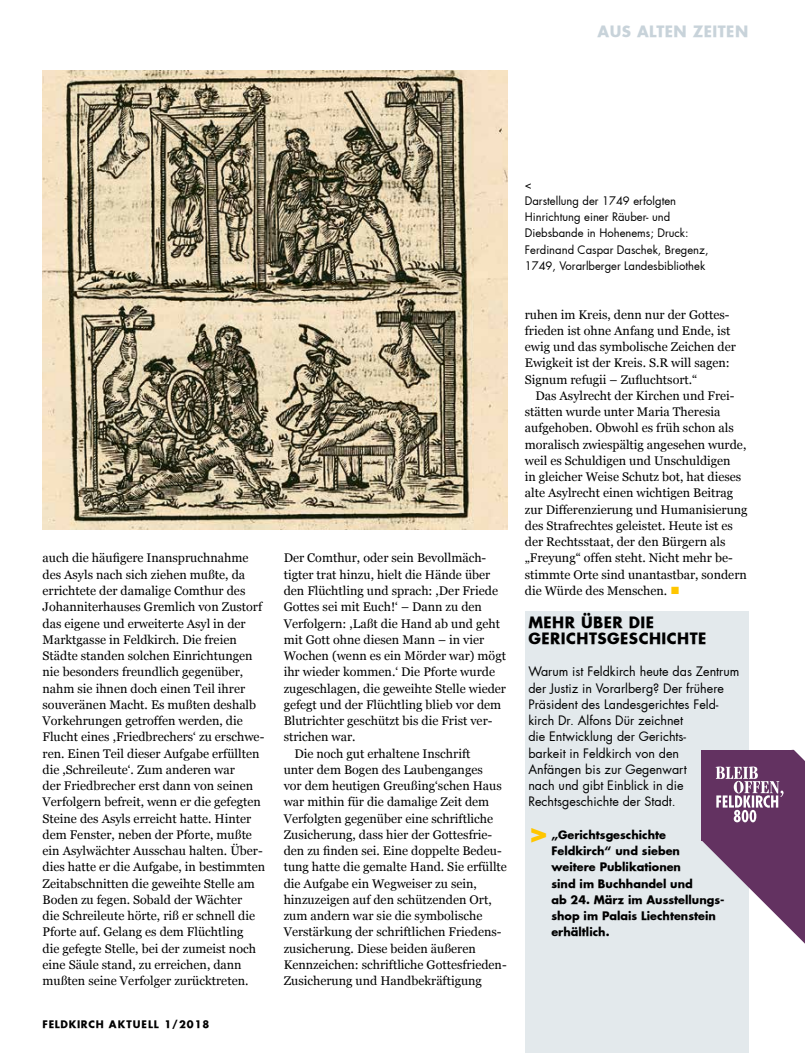
<style>
.page{position:relative;width:805px;height:1053px;background:#fff}
.page>*{position:absolute;margin:0;border:0;box-sizing:border-box;transform-origin:0 0}
.t1{font:700 30px "Futura";color:#ffc600}
.t2{font:700 15px/16.2px "Futura";letter-spacing:.03em;color:#000}
.t3{font:700 15px "Futura";letter-spacing:.03em;color:#c8d3da}
.t4{font:12.5px/16.2px "Georgia";color:#000}
.t5{font:12.5px/16.2px "Futura";color:#000}
.t6{font:11.25px/16.2px "Futura";color:#000}
.t7{font:700 11.25px/16.2px "Futura";color:#000}
.t8{font:700 10px "Futura";letter-spacing:.1em;color:#000}
.s1{color:#ffc600}
</style>
<div class="page">
<div style="left:524px;top:611px;width:224px;height:441px;background:#e3e9ec"></div>
<img style="left:43px;top:71px;width:464px;height:459px">
<svg style="left:701px;top:749px;width:104px;height:194px"></svg>
<p class="t3" style="left:597px;top:21px;width:152px">AUS ALTEN ZEITEN</p>
<p class="t4" style="left:43px;top:550px;width:224px">auch die häufigere Inanspruchnahme des Asyls nach sich ziehen mußte, da errichtete der damalige Comthur des Johanniterhauses Gremlich von Zustorf das eigene und erweiterte Asyl in der Marktgasse in Feldkirch. Die freien Städte standen solchen Einrichtungen nie besonders freundlich gegenüber, nahm sie ihnen doch einen Teil ihrer souveränen Macht. Es mußten deshalb Vorkehrungen getroffen werden, die Flucht eines ,Friedbrechers‘ zu erschwe&shy;ren. Einen Teil dieser Aufgabe erfüllten die ,Schreileute‘. Zum anderen war<br>der Friedbrecher erst dann von seinen Verfolgern befreit, wenn er die gefegten Steine des Asyls erreicht hatte. Hinter dem Fenster, neben der Pforte, mußte ein Asylwächter Ausschau halten. Über&shy;dies hatte er die Aufgabe, in bestimmten Zeitabschnitten die geweihte Stelle am Boden zu fegen. Sobald der Wächter<br>die Schreileute hörte, riß er schnell die Pforte auf. Gelang es dem Flüchtling<br>die gefegte Stelle, bei der zumeist noch eine Säule stand, zu erreichen, dann mußten seine Verfolger zurücktreten.</p>
<p class="t4" style="left:283px;top:550px;width:204px">Der Comthur, oder sein Bevollmäch-</p>
<p class="t4" style="left:283px;top:566px;width:208px">tigter trat hinzu, hielt die Hände über</p>
<p class="t4" style="left:283px;top:582px;width:216px">den Flüchtling und sprach: ,Der Friede</p>
<p class="t4" style="left:283px;top:599px;width:200px">Gottes sei mit Euch!‘ – Dann zu den</p>
<p class="t4" style="left:283px;top:615px;width:218px">Verfolgern: ,Laßt die Hand ab und geht</p>
<p class="t4" style="left:283px;top:631px;width:202px">mit Gott ohne diesen Mann – in vier</p>
<p class="t4" style="left:283px;top:647px;width:224px">Wochen (wenn es ein Mörder war) mögt</p>
<p class="t4" style="left:283px;top:664px;width:213px">ihr wieder kommen.‘ Die Pforte wurde</p>
<p class="t4" style="left:283px;top:680px;width:224px">zugeschlagen, die geweihte Stelle wieder</p>
<p class="t4" style="left:283px;top:696px;width:219px">gefegt und der Flüchtling blieb vor dem</p>
<p class="t4" style="left:283px;top:712px;width:210px">Blutrichter geschützt bis die Frist ver-</p>
<p class="t4" style="left:283px;top:729px;width:73px">strichen war.</p>
<p class="t4" style="left:294px;top:745px;width:177px">Die noch gut erhaltene Inschrift</p>
<p class="t4" style="left:283px;top:761px;width:200px">unter dem Bogen des Laubenganges</p>
<p class="t4" style="left:283px;top:777px;width:219px">vor dem heutigen Greußing‘schen Haus</p>
<p class="t4" style="left:283px;top:794px;width:207px">war mithin für die damalige Zeit dem</p>
<p class="t4" style="left:283px;top:810px;width:211px">Verfolgten gegenüber eine schriftliche</p>
<p class="t4" style="left:283px;top:826px;width:210px">Zusicherung, dass hier der Gottesfrie-</p>
<p class="t4" style="left:283px;top:842px;width:219px">den zu finden sei. Eine doppelte Bedeu-</p>
<p class="t4" style="left:283px;top:859px;width:225px">tung hatte die gemalte Hand. Sie erfüllte</p>
<p class="t4" style="left:283px;top:875px;width:195px">die Aufgabe ein Wegweiser zu sein,</p>
<p class="t4" style="left:283px;top:891px;width:209px">hinzuzeigen auf den schützenden Ort,</p>
<p class="t4" style="left:283px;top:907px;width:200px">zum andern war sie die symbolische</p>
<p class="t4" style="left:283px;top:924px;width:219px">Verstärkung der schriftlichen Friedens-</p>
<p class="t4" style="left:283px;top:940px;width:193px">zusicherung. Diese beiden äußeren</p>
<p class="t4" style="left:283px;top:956px;width:224px">Kennzeichen: schriftliche Gottesfrieden-</p>
<p class="t4" style="left:283px;top:972px;width:200px">Zusicherung und Handbekräftigung</p>
<p class="t8" style="left:43px;top:1017px;width:168px">FELDKIRCH AKTUELL 1/2018</p>
<p class="t6" style="left:524px;top:176px;width:185px">&lt;<br>Darstellung der 1749 erfolgten<br>Hinrichtung einer Räuber- und<br>Diebsbande in Hohenems; Druck:<br>Ferdinand Caspar Daschek, Bregenz,<br>1749, Vorarlberger Landesbibliothek</p>
<p class="t4" style="left:524px;top:306px;width:212px">ruhen im Kreis, denn nur der Gottes&shy;frieden ist ohne Anfang und Ende, ist ewig und das symbolische Zeichen der Ewigkeit ist der Kreis. S.R will sagen:<br>Signum refugii – Zufluchtsort.“</p>
<p class="t4" style="left:524px;top:387px;width:224px;text-indent:11px">Das Asylrecht der Kirchen und Frei&shy;stätten wurde unter Maria Theresia aufgehoben. Obwohl es früh schon als moralisch zwiespältig angesehen wurde, weil es Schuldigen und Unschuldigen<br>in gleicher Weise Schutz bot, hat dieses alte Asylrecht einen wichtigen Beitrag zur Differenzierung und Humanisierung des Strafrechtes geleistet. Heute ist es der Rechtsstaat, der den Bürgern als „Freyung“ offen steht. Nicht mehr be&shy;stimmte Orte sind unantastbar, sondern die Würde des Menschen. <span class="s1">■</span></p>
<p class="t2" style="left:528px;top:613px;width:179px">MEHR ÜBER DIE<br>GERICHTSGESCHICHTE</p>
<p class="t5" style="left:528px;top:663px;width:212px">Warum ist Feldkirch heute das Zentrum der Justiz in Vorarlberg? Der frühere<br>Präsident des Landesgerichtes Feld&shy;kirch Dr. Alfons Dür zeichnet<br>die Entwicklung der Gerichts-<br>barkeit in Feldkirch von den<br>Anfängen bis zur Gegenwart<br>nach und gibt Einblick in die<br>Rechtsgeschichte der Stadt.</p>
<h1 class="t1" style="left:528px;top:811px;width:22px">&gt;</h1>
<p class="t7" style="left:551px;top:826px;width:175px">„Gerichtsgeschichte<br>Feldkirch“ und sieben weitere Publikationen<br>sind im Buchhandel und<br>ab 24. März im Ausstellungs&shy;shop im Palais Liechtenstein erhältlich.</p>
</div>
